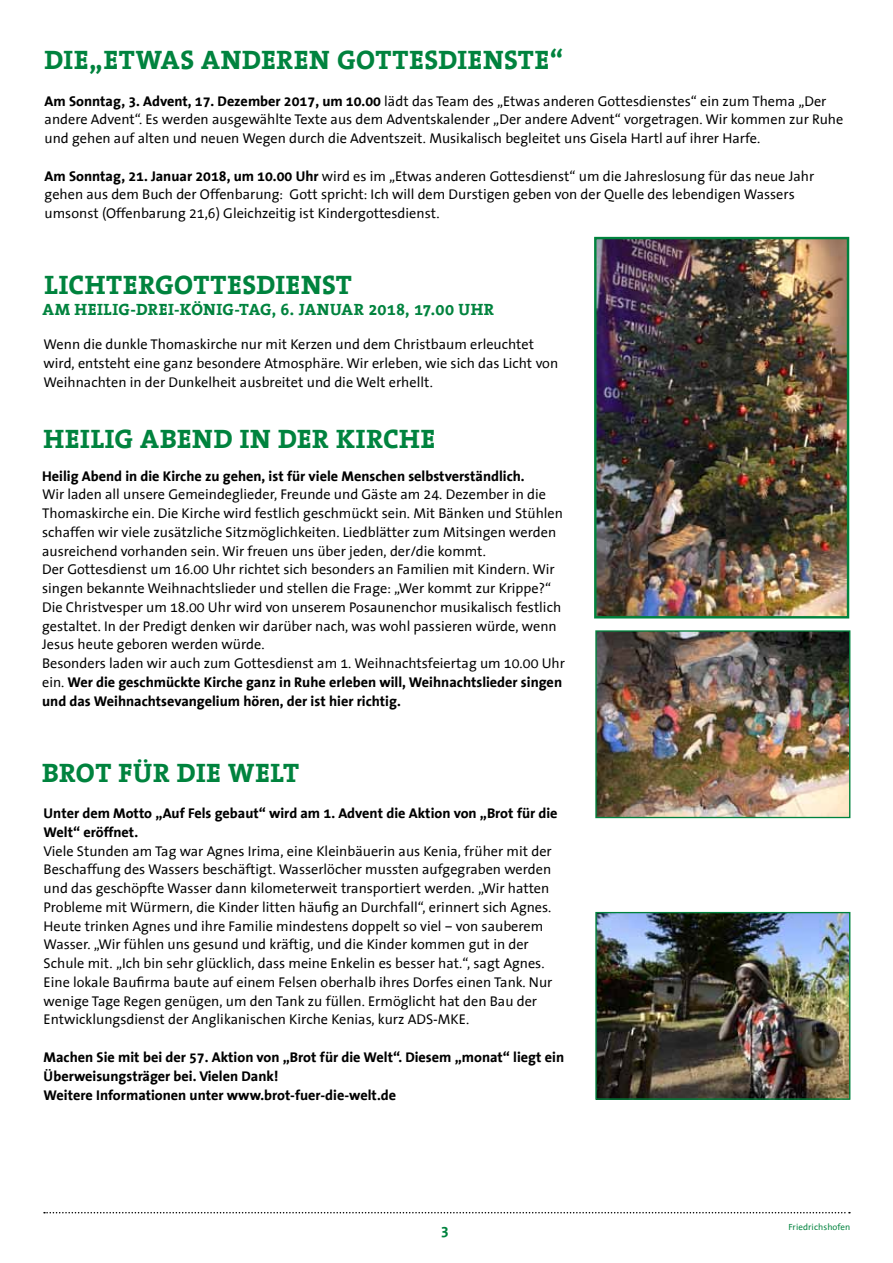
<style>
.page{position:relative;width:893px;height:1263px;background:#fff}
.page>*{position:absolute;margin:0;border:0;box-sizing:border-box;transform-origin:0 0}
.t1{font:700 27px "The Serif Office";letter-spacing:.025em;color:#00833e}
.t2{font:700 16.5px "The Serif Office";letter-spacing:.01em;color:#00833e}
.t3{font:700 15px "The Sans Office";color:#00833e}
.t4{font:14.25px/18.8px "The Sans Office";color:#000}
.t5{font:700 14.25px/18.8px "The Sans Office";color:#000}
.t6{font:9px "The Sans Office";letter-spacing:.01em;color:#00833e}
.s1{font-weight:700}
</style>
<div class="page">
<svg style="left:44px;top:1212px;width:806px;height:1px"></svg>
<img style="left:597px;top:240px;width:249px;height:375px">
<div style="left:594px;top:237px;width:255px;height:381px;border:2px solid #00833e"></div>
<img style="left:597px;top:632px;width:251px;height:184px">
<div style="left:595px;top:630px;width:255px;height:188px;border:1px solid #00833e"></div>
<img style="left:597px;top:914px;width:251px;height:184px">
<div style="left:595px;top:912px;width:255px;height:188px;border:1px solid #00833e"></div>
<h1 class="t1" style="left:45px;top:45px;width:178px">DIE„ETWAS AND</h1>
<h1 class="t1" style="left:261px;top:45px;width:304px">EREN GOTTESDIENSTE“</h1>
<p class="t4" style="left:45px;top:92px;width:800px"><span class="s1">Am Sonntag, 3. Advent, 17. Dezember 2017, um 10.00</span> lädt das Team des „Etwas anderen Gottesdienstes“ ein zum Thema „Der andere Advent“. Es werden ausgewählte Texte aus dem Adventskalender „Der andere Advent“ vorgetragen. Wir kommen zur Ruhe und gehen auf alten und neuen Wegen durch die Adventszeit. Musikalisch begleitet uns Gisela Hartl auf ihrer Harfe.</p>
<p class="t4" style="left:45px;top:167px;width:771px"><span class="s1">Am Sonntag, 21. Januar 2018, um 10.00 Uhr</span> wird es im „Etwas anderen Gottesdienst“ um die Jahreslosung für das neue Jahr gehen aus dem Buch der Offenbarung: Gott spricht: Ich will dem Durstigen geben von der Quelle des lebendigen Wassers umsonst (Offenbarung 21,6) Gleichzeitig ist Kindergottesdienst.</p>
<h1 class="t1" style="left:45px;top:270px;width:309px">LICHTERGOTTESDIENST</h1>
<p class="t2" style="left:43px;top:300px;width:276px">AM HEILIG-DREI-KÖNIG-TAG, 6. JANUA</p>
<p class="t2" style="left:354px;top:300px;width:142px">R 2018, 17.00 UHR</p>
<p class="t4" style="left:44px;top:336px;width:516px">Wenn die dunkle Thomaskirche nur mit Kerzen und dem Christbaum erleuchtet wird, entsteht eine ganz besondere Atmosphäre. Wir erleben, wie sich das Licht von<br>Weihnachten in der Dunkelheit ausbreitet und die Welt erhellt.</p>
<h1 class="t1" style="left:44px;top:424px;width:393px">HEILIG ABEND IN DER KIRCHE</h1>
<p class="t5" style="left:42px;top:467px;width:484px">Heilig Abend in die Kirche zu gehen, ist für viele Menschen selbstverständlich.</p>
<p class="t4" style="left:42px;top:486px;width:524px">Wir laden all unsere Gemeindeglieder, Freunde und Gäste am 24. Dezember in die Thomaskirche ein. Die Kirche wird festlich geschmückt sein. Mit Bänken und Stühlen schaffen wir viele zusätzliche Sitzmöglichkeiten. Liedblätter zum Mitsingen werden ausreichend vorhanden sein. Wir freuen uns über jeden, der/die kommt.<br>Der Gottesdienst um 16.00 Uhr richtet sich besonders an Familien mit Kindern. Wir singen bekannte Weihnachtslieder und stellen die Frage: „Wer kommt zur Krippe?“ Die Christvesper um 18.00 Uhr wird von unserem Posaunenchor musikalisch festlich gestaltet. In der Predigt denken wir darüber nach, was wohl passieren würde, wenn Jesus heute geboren werden würde.<br>Besonders laden wir auch zum Gottesdienst am 1. Weihnachtsfeiertag um 10.00 Uhr ein. <span class="s1">Wer die geschmückte Kirche ganz in Ruhe erleben will, Weihnachtslieder singen und das Weihnachtsevangelium hören, der ist hier richtig.</span></p>
<h1 class="t1" style="left:42px;top:758px;width:259px">BROT FÜR DIE WELT</h1>
<p class="t5" style="left:44px;top:804px;width:515px">Unter dem Motto „Auf Fels gebaut“ wird am 1. Advent die Aktion von „Brot für die<br>Welt“ eröffnet.</p>
<p class="t4" style="left:44px;top:842px;width:510px">Viele Stunden am Tag war Agnes Irima, eine Kleinbäuerin aus Kenia, früher mit der Beschaffung des Wassers beschäftigt. Wasserlöcher mussten aufgegraben werden und das geschöpfte Wasser dann kilometerweit transportiert werden. „Wir hatten Probleme mit Würmern, die Kinder litten häufig an Durchfall“, erinnert sich Agnes.<br>Heute trinken Agnes und ihre Familie mindestens doppelt so viel – von sauberem Wasser. „Wir fühlen uns gesund und kräftig, und die Kinder kommen gut in der Schule mit. „Ich bin sehr glücklich, dass meine Enkelin es besser hat.“, sagt Agnes.<br>Eine lokale Baufirma baute auf einem Felsen oberhalb ihres Dorfes einen Tank. Nur wenige Tage Regen genügen, um den Tank zu füllen. Ermöglicht hat den Bau der Entwicklungsdienst der Anglikanischen Kirche Kenias, kurz ADS-MKE.</p>
<p class="t5" style="left:44px;top:1048px;width:522px">Machen Sie mit bei der 57. Aktion von „Brot für die Welt“. Diesem „monat“ liegt ein<br>Überweisungsträger bei. Vielen Dank!<br>Weitere Informationen unter www.brot-fuer-die-welt.de</p>
<p class="t3" style="left:441px;top:1223px;width:10px">3</p>
<p class="t6" style="left:788px;top:1222px;width:64px">Friedrichshofen</p>
</div>
